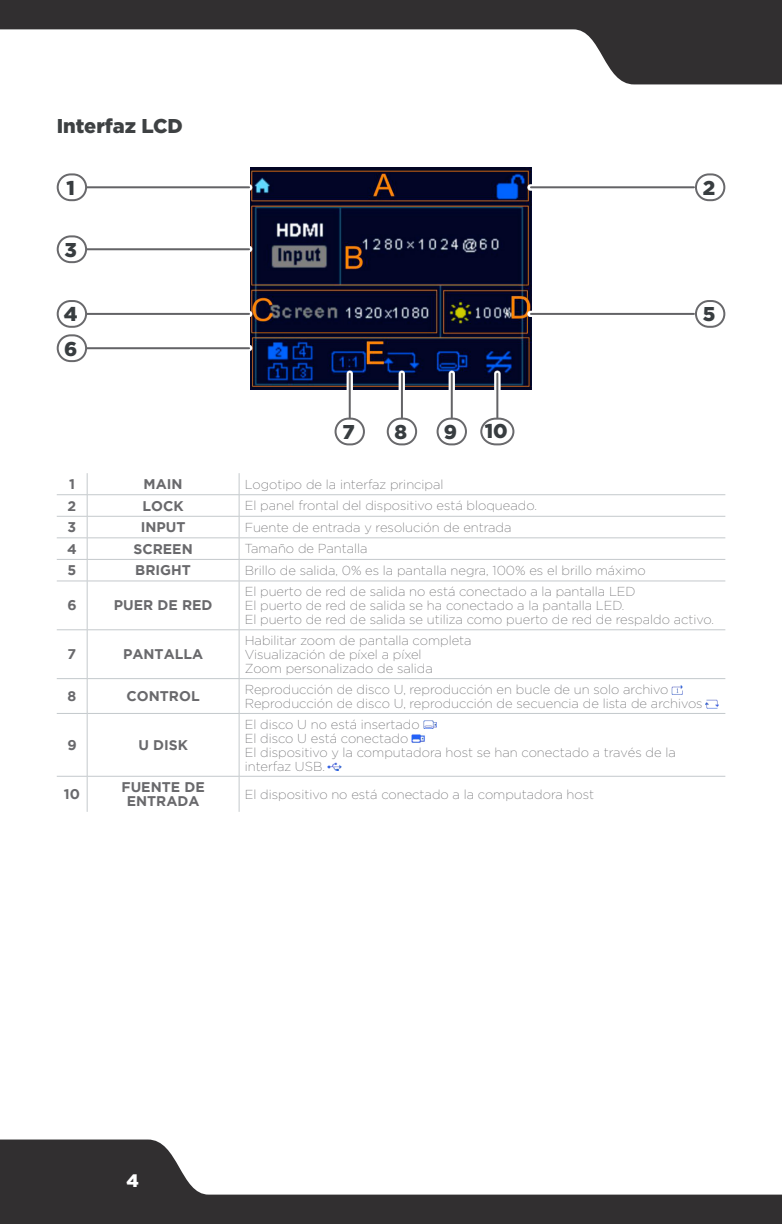
<style>
.page{position:relative;width:782px;height:1224px;background:#fff}
.page>*{position:absolute;margin:0;border:0;box-sizing:border-box;transform-origin:0 0}
.t1{font:900 20px "Gotham";color:#3e4143}
.t2{font:900 20px "Gotham";color:#383d40}
.t3{font:900 18px "Gotham";color:#fff}
.t4{font:700 14px/14px "Gotham";color:#69696c;text-align:center}
.t5{font:200 13px/14px "Gotham";color:#69696c}
</style>
<div class="page">
<svg style="left:0;top:1140px;width:782px;height:84px"></svg>
<svg style="left:0;top:0;width:782px;height:84px"></svg>
<img style="left:250px;top:168px;width:282px;height:222px">
<svg style="left:87px;top:184px;width:165px;height:7px"></svg>
<hr style="left:86px;top:186px;width:163px;height:2px;background:#636366">
<svg style="left:87px;top:246px;width:165px;height:7px"></svg>
<hr style="left:86px;top:248px;width:163px;height:2px;background:#636366">
<svg style="left:87px;top:311px;width:165px;height:6px"></svg>
<hr style="left:86px;top:313px;width:163px;height:2px;background:#636366">
<svg style="left:87px;top:345px;width:165px;height:6px"></svg>
<hr style="left:86px;top:347px;width:163px;height:2px;background:#636366">
<svg style="left:346px;top:371px;width:7px;height:47px"></svg>
<hr style="left:349px;top:374px;width:2px;height:45px;background:#636366">
<div style="left:399px;top:371px;width:6px;height:51px;background:#f6f6f6"></div>
<hr style="left:401px;top:374px;width:2px;height:45px;background:#636366">
<svg style="left:448px;top:371px;width:7px;height:47px"></svg>
<hr style="left:451px;top:374px;width:2px;height:45px;background:#636366">
<svg style="left:494px;top:371px;width:6px;height:46px"></svg>
<hr style="left:496px;top:374px;width:2px;height:45px;background:#636366">
<svg style="left:528px;top:184px;width:167px;height:7px"></svg>
<hr style="left:531px;top:186px;width:163px;height:2px;background:#636366">
<svg style="left:528px;top:311px;width:167px;height:6px"></svg>
<hr style="left:531px;top:313px;width:163px;height:2px;background:#636366">
<div style="left:57px;top:173px;width:30px;height:28px;border:2px solid #69696c;border-radius:13px"></div>
<div style="left:57px;top:235px;width:30px;height:28px;border:2px solid #69696c;border-radius:13px"></div>
<div style="left:57px;top:300px;width:30px;height:28px;border:2px solid #69696c;border-radius:13px"></div>
<div style="left:57px;top:334px;width:30px;height:28px;border:2px solid #69696c;border-radius:13px"></div>
<div style="left:334px;top:418px;width:31px;height:27px;border:2px solid #69696c;border-radius:13px"></div>
<div style="left:388px;top:419px;width:28px;height:25px;background:#fff;border-radius:13px"></div>
<div style="left:387px;top:418px;width:30px;height:27px;border:2px solid #69696c;border-radius:13px"></div>
<div style="left:436px;top:418px;width:31px;height:27px;border:2px solid #69696c;border-radius:13px"></div>
<svg style="left:480px;top:417px;width:35px;height:29px"></svg>
<div style="left:695px;top:173px;width:30px;height:28px;border:2px solid #69696c;border-radius:13px"></div>
<div style="left:695px;top:300px;width:30px;height:28px;border:2px solid #69696c;border-radius:13px"></div>
<hr style="left:57px;top:494px;width:30px;height:1px;background:#c4c9cc">
<hr style="left:87px;top:494px;width:152px;height:1px;background:#c4c9cc">
<hr style="left:239px;top:494px;width:486px;height:1px;background:#c4c9cc">
<hr style="left:57px;top:516px;width:30px;height:1px;background:#c4c9cc">
<hr style="left:87px;top:516px;width:152px;height:1px;background:#c4c9cc">
<hr style="left:239px;top:516px;width:486px;height:1px;background:#c4c9cc">
<svg style="left:87px;top:473px;width:1px;height:108px"></svg>
<svg style="left:239px;top:473px;width:1px;height:108px"></svg>
<hr style="left:87px;top:581px;width:1px;height:49px;background:#c4c9cc">
<hr style="left:239px;top:581px;width:1px;height:49px;background:#c4c9cc">
<hr style="left:87px;top:630px;width:1px;height:48px;background:#c4c9cc">
<hr style="left:239px;top:630px;width:1px;height:48px;background:#c4c9cc">
<hr style="left:87px;top:679px;width:1px;height:34px;background:#c4c9cc">
<hr style="left:239px;top:679px;width:1px;height:34px;background:#c4c9cc">
<hr style="left:87px;top:714px;width:1px;height:62px;background:#c4c9cc">
<hr style="left:239px;top:714px;width:1px;height:62px;background:#c4c9cc">
<hr style="left:87px;top:777px;width:1px;height:35px;background:#c4c9cc">
<hr style="left:239px;top:777px;width:1px;height:35px;background:#c4c9cc">
<hr style="left:57px;top:538px;width:30px;height:1px;background:#c4c9cc">
<hr style="left:87px;top:538px;width:152px;height:1px;background:#c4c9cc">
<hr style="left:239px;top:538px;width:486px;height:1px;background:#c4c9cc">
<hr style="left:57px;top:559px;width:30px;height:1px;background:#c4c9cc">
<hr style="left:87px;top:559px;width:152px;height:1px;background:#c4c9cc">
<hr style="left:239px;top:559px;width:486px;height:1px;background:#c4c9cc">
<hr style="left:57px;top:581px;width:30px;height:1px;background:#c4c9cc">
<hr style="left:87px;top:581px;width:152px;height:1px;background:#c4c9cc">
<hr style="left:239px;top:581px;width:486px;height:1px;background:#c4c9cc">
<hr style="left:57px;top:629px;width:30px;height:1px;background:#c4c9cc">
<hr style="left:87px;top:629px;width:152px;height:1px;background:#c4c9cc">
<hr style="left:239px;top:629px;width:486px;height:1px;background:#c4c9cc">
<hr style="left:57px;top:678px;width:30px;height:1px;background:#c4c9cc">
<hr style="left:87px;top:678px;width:152px;height:1px;background:#c4c9cc">
<hr style="left:239px;top:678px;width:486px;height:1px;background:#c4c9cc">
<hr style="left:57px;top:713px;width:30px;height:1px;background:#c4c9cc">
<hr style="left:87px;top:713px;width:152px;height:1px;background:#c4c9cc">
<hr style="left:239px;top:713px;width:486px;height:1px;background:#c4c9cc">
<hr style="left:57px;top:776px;width:30px;height:1px;background:#c4c9cc">
<hr style="left:87px;top:776px;width:152px;height:1px;background:#c4c9cc">
<hr style="left:239px;top:776px;width:486px;height:1px;background:#c4c9cc">
<img style="left:327px;top:762px;width:15px;height:9px">
<img style="left:411px;top:734px;width:14px;height:9px">
<img style="left:423px;top:720px;width:14px;height:9px">
<img style="left:705px;top:699px;width:14px;height:10px">
<svg style="left:671px;top:685px;width:12px;height:10px"></svg>
<p class="t1" style="left:57px;top:115px;width:128px">Interfaz LCD</p>
<p class="t2" style="left:66px;top:176px;width:10px">1</p>
<p class="t2" style="left:64px;top:238px;width:14px">3</p>
<p class="t2" style="left:64px;top:303px;width:15px">4</p>
<p class="t2" style="left:64px;top:337px;width:15px">6</p>
<p class="t2" style="left:342px;top:420px;width:14px">7</p>
<p class="t2" style="left:394px;top:420px;width:14px">8</p>
<p class="t2" style="left:444px;top:420px;width:15px">9</p>
<p class="t2" style="left:485px;top:420px;width:25px">10</p>
<p class="t2" style="left:703px;top:176px;width:14px">2</p>
<p class="t2" style="left:702px;top:303px;width:14px">5</p>
<p class="t4" style="left:69px;top:477px;width:7px">1</p>
<p class="t4" style="left:144px;top:477px;width:40px">MAIN</p>
<p class="t5" style="left:245px;top:477px;width:200px">Logotipo de la interfaz principal</p>
<p class="t4" style="left:68px;top:498px;width:10px">2</p>
<p class="t4" style="left:143px;top:498px;width:43px">LOCK</p>
<p class="t5" style="left:245px;top:499px;width:294px">El panel frontal del dispositivo está bloqueado.</p>
<p class="t4" style="left:68px;top:520px;width:10px">3</p>
<p class="t4" style="left:141px;top:520px;width:46px">INPUT</p>
<p class="t5" style="left:245px;top:520px;width:268px">Fuente de entrada y resolución de entrada</p>
<p class="t4" style="left:67px;top:541px;width:11px">4</p>
<p class="t4" style="left:133px;top:541px;width:61px">SCREEN</p>
<p class="t5" style="left:245px;top:542px;width:124px">Tamaño de Pantalla</p>
<p class="t4" style="left:68px;top:563px;width:10px">5</p>
<p class="t4" style="left:135px;top:563px;width:57px">BRIGHT</p>
<p class="t5" style="left:245px;top:563px;width:402px">Brillo de salida, 0% es la pantalla negra, 100% es el brillo máximo</p>
<p class="t4" style="left:67px;top:598px;width:11px">6</p>
<p class="t4" style="left:114px;top:598px;width:100px">PUER DE RED</p>
<p class="t5" style="left:245px;top:584px;width:392px">El puerto de red de salida no está conectado a la pantalla LED</p>
<p class="t5" style="left:245px;top:598px;width:381px">El puerto de red de salida se ha conectado a la pantalla LED.</p>
<p class="t5" style="left:245px;top:612px;width:471px">El puerto de red de salida se utiliza como puerto de red de respaldo activo.</p>
<p class="t4" style="left:68px;top:647px;width:10px">7</p>
<p class="t4" style="left:123px;top:647px;width:81px">PANTALLA</p>
<p class="t4" style="left:68px;top:689px;width:10px">8</p>
<p class="t4" style="left:127px;top:689px;width:75px">CONTROL</p>
<p class="t4" style="left:67px;top:738px;width:11px">9</p>
<p class="t4" style="left:138px;top:738px;width:51px">U DISK</p>
<p class="t5" style="left:245px;top:633px;width:228px">Habilitar zoom de pantalla completa</p>
<p class="t5" style="left:245px;top:647px;width:178px">Visualización de píxel a píxel</p>
<p class="t5" style="left:245px;top:661px;width:190px">Zoom personalizado de salida</p>
<p class="t5" style="left:245px;top:682px;width:425px">Reproducción de disco U, reproducción en bucle de un solo archivo</p>
<p class="t5" style="left:245px;top:696px;width:459px">Reproducción de disco U, reproducción de secuencia de lista de archivos</p>
<p class="t5" style="left:245px;top:717px;width:176px">El disco U no está insertado</p>
<p class="t5" style="left:245px;top:731px;width:165px">El disco U está conectado</p>
<p class="t5" style="left:245px;top:745px;width:432px">El dispositivo y la computadora host se han conectado a través de la interfaz USB.</p>
<p class="t4" style="left:64px;top:787px;width:18px">10</p>
<p class="t4" style="left:122px;top:780px;width:85px">FUENTE DE<br>ENTRADA</p>
<p class="t5" style="left:245px;top:787px;width:351px">El dispositivo no está conectado a la computadora host</p>
<h2 class="t3" style="left:126px;top:1171px;width:14px">4</h2>
</div>
